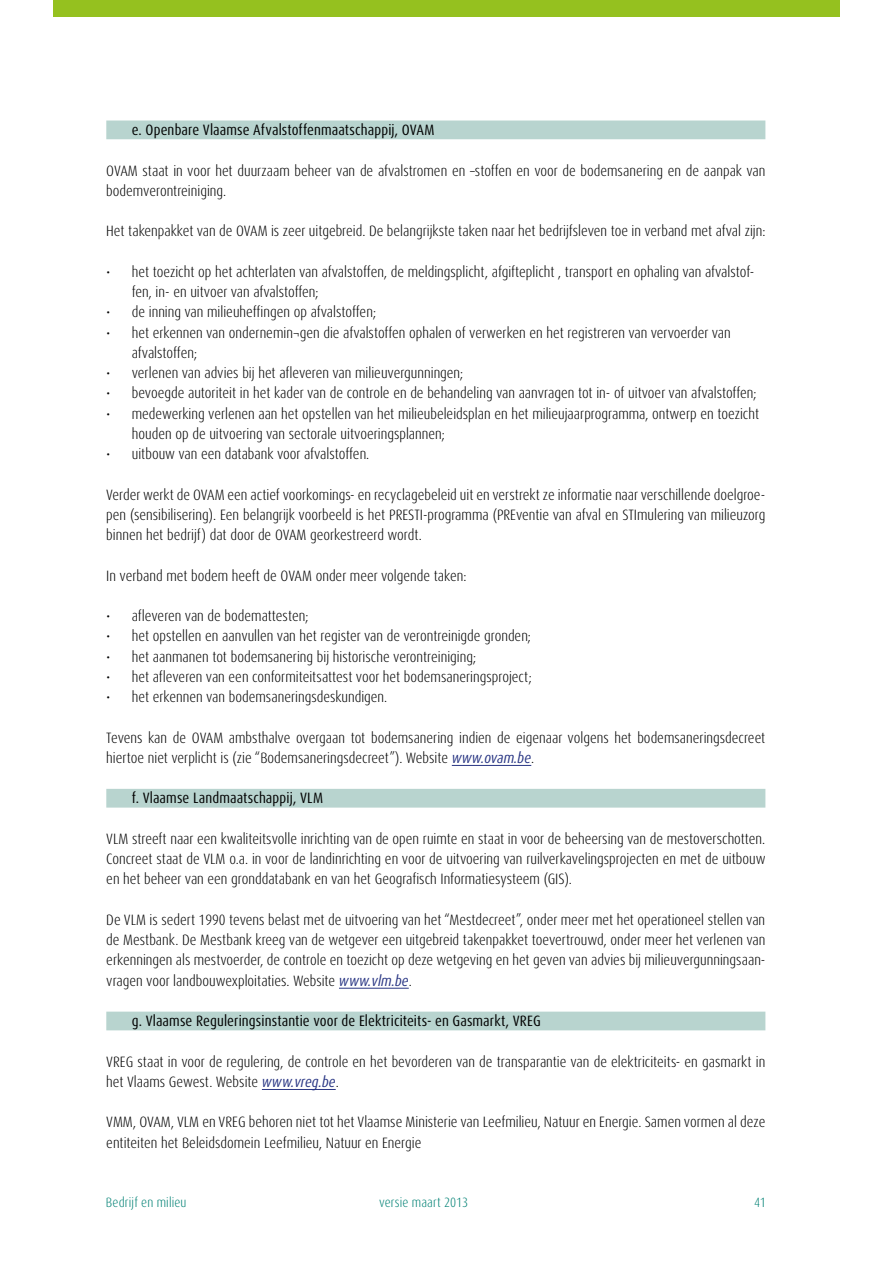
<style>
.page{position:relative;width:893px;height:1263px;background:#fff}
.page>*{position:absolute;margin:0;border:0;box-sizing:border-box;transform-origin:0 0}
.t1{font:300 15px/20.2px "Dax Condensed";color:#000}
.Titel_IV{font:15px "Dax Condensed";letter-spacing:.01em;color:#000}
.t2{font:300 13.5px "Dax Condensed";letter-spacing:.01em;color:#008174}
.s1{font-weight:400;font-style:italic;color:#283583}
</style>
<div class="page">
<div style="left:106px;top:121px;width:659px;height:18px;background:#b8d4cf"></div>
<hr style="left:452px;top:765px;width:79px;height:1px;background:#283583">
<div style="left:106px;top:789px;width:659px;height:19px;background:#b8d4cf"></div>
<hr style="left:339px;top:988px;width:70px;height:1px;background:#283583">
<div style="left:106px;top:1012px;width:659px;height:18px;background:#b8d4cf"></div>
<hr style="left:262px;top:1089px;width:74px;height:1px;background:#283583">
<div style="left:53px;top:0;width:786px;height:17px;background:#95c11f"></div>
<h5 class="Titel_IV" style="left:132px;top:120px;width:304px">e. Openbare Vlaamse Afvalstoffenmaatschappij, OVAM</h5>
<p class="t1" style="left:106px;top:160px;width:661px">OVAM staat in voor het duurzaam beheer van de afvalstromen en –stoffen en voor de bodemsanering en de aanpak van bodemverontreiniging.</p>
<p class="t1" style="left:106px;top:221px;width:661px">Het takenpakket van de OVAM is zeer uitgebreid. De belangrijkste taken naar het bedrijfsleven toe in verband met afval zijn:</p>
<p class="t1" style="left:132px;top:261px;width:624px;text-indent:-26px">• het toezicht op het achterlaten van afvalstoffen, de meldingsplicht, afgifteplicht , transport en ophaling van afvalstof&shy;fen, in- en uitvoer van afvalstoffen;</p>
<p class="t1" style="left:106px;top:302px;width:271px">• de inning van milieuheffingen op afvalstoffen;</p>
<p class="t1" style="left:132px;top:322px;width:600px;text-indent:-26px">• het erkennen van ondernemin¬gen die afvalstoffen ophalen of verwerken en het registreren van vervoerder van afvalstoffen;</p>
<p class="t1" style="left:106px;top:363px;width:358px">• verlenen van advies bij het afleveren van milieuvergunningen;</p>
<p class="t1" style="left:106px;top:383px;width:652px">• bevoegde autoriteit in het kader van de controle en de behandeling van aanvragen tot in- of uitvoer van afvalstoffen;</p>
<p class="t1" style="left:132px;top:403px;width:629px;text-indent:-26px">• medewerking verlenen aan het opstellen van het milieubeleidsplan en het milieujaarprogramma, ontwerp en toezicht houden op de uitvoering van sectorale uitvoeringsplannen;</p>
<p class="t1" style="left:106px;top:444px;width:265px">• uitbouw van een databank voor afvalstoffen.</p>
<p class="t1" style="left:106px;top:484px;width:661px;text-align:justify">Verder werkt de OVAM een actief voorkomings- en recyclagebeleid uit en verstrekt ze informatie naar verschillende doelgroe&shy;pen (sensibilisering). Een belangrijk voorbeeld is het PRESTI-programma (PREventie van afval en STImulering van milieuzorg binnen het bedrijf) dat door de OVAM georkestreerd wordt.</p>
<p class="t1" style="left:106px;top:565px;width:362px">In verband met bodem heeft de OVAM onder meer volgende taken:</p>
<p class="t1" style="left:106px;top:606px;width:204px">• afleveren van de bodemattesten;</p>
<p class="t1" style="left:106px;top:626px;width:426px">• het opstellen en aanvullen van het register van de verontreinigde gronden;</p>
<p class="t1" style="left:106px;top:646px;width:371px">• het aanmanen tot bodemsanering bij historische verontreiniging;</p>
<p class="t1" style="left:106px;top:666px;width:427px">• het afleveren van een conformiteitsattest voor het bodemsaneringsproject;</p>
<p class="t1" style="left:106px;top:687px;width:282px">• het erkennen van bodemsaneringsdeskundigen.</p>
<p class="t1" style="left:106px;top:727px;width:660px">Tevens kan de OVAM ambsthalve overgaan tot bodemsanering indien de eigenaar volgens het bodemsaneringsdecreet hiertoe niet verplicht is (zie “Bodemsaneringsdecreet”). Website <span class="s1">www.ovam.be</span>.</p>
<h5 class="Titel_IV" style="left:132px;top:788px;width:193px">f. Vlaamse Landmaatschappij, VLM</h5>
<p class="t1" style="left:106px;top:828px;width:661px;text-align:justify">VLM streeft naar een kwaliteitsvolle inrichting van de open ruimte en staat in voor de beheersing van de mestoverschotten.<br>Concreet staat de VLM o.a. in voor de landinrichting en voor de uitvoering van ruilverkavelingsprojecten en met de uitbouw en het beheer van een gronddatabank en van het Geografisch Informatiesysteem (GIS).</p>
<p class="t1" style="left:106px;top:909px;width:661px;text-align:justify">De VLM is sedert 1990 tevens belast met de uitvoering van het “Mestdecreet”, onder meer met het operationeel stellen van de Mestbank. De Mestbank kreeg van de wetgever een uitgebreid takenpakket toevertrouwd, onder meer het verlenen van erkenningen als mestvoerder, de controle en toezicht op deze wetgeving en het geven van advies bij milieuvergunningsaan&shy;vragen voor landbouwexploitaties. Website <span class="s1">www.vlm.be</span>.</p>
<h5 class="Titel_IV" style="left:132px;top:1011px;width:410px">g. Vlaamse Reguleringsinstantie voor de Elektriciteits- en Gasmarkt, VREG</h5>
<p class="t1" style="left:106px;top:1051px;width:661px">VREG staat in voor de regulering, de controle en het bevorderen van de transparantie van de elektriciteits- en gasmarkt in het Vlaams Gewest. Website <span class="s1">www.vreg.be</span>.</p>
<p class="t1" style="left:106px;top:1112px;width:661px">VMM, OVAM, VLM en VREG behoren niet tot het Vlaamse Ministerie van Leefmilieu, Natuur en Energie. Samen vormen al deze entiteiten het Beleidsdomein Leefmilieu, Natuur en Energie</p>
<p class="t2" style="left:106px;top:1193px;width:82px">Bedrijf en milieu</p>
<p class="t2" style="left:379px;top:1193px;width:90px">versie maart 2013</p>
<p class="t2" style="left:754px;top:1193px;width:13px">41</p>
</div>
